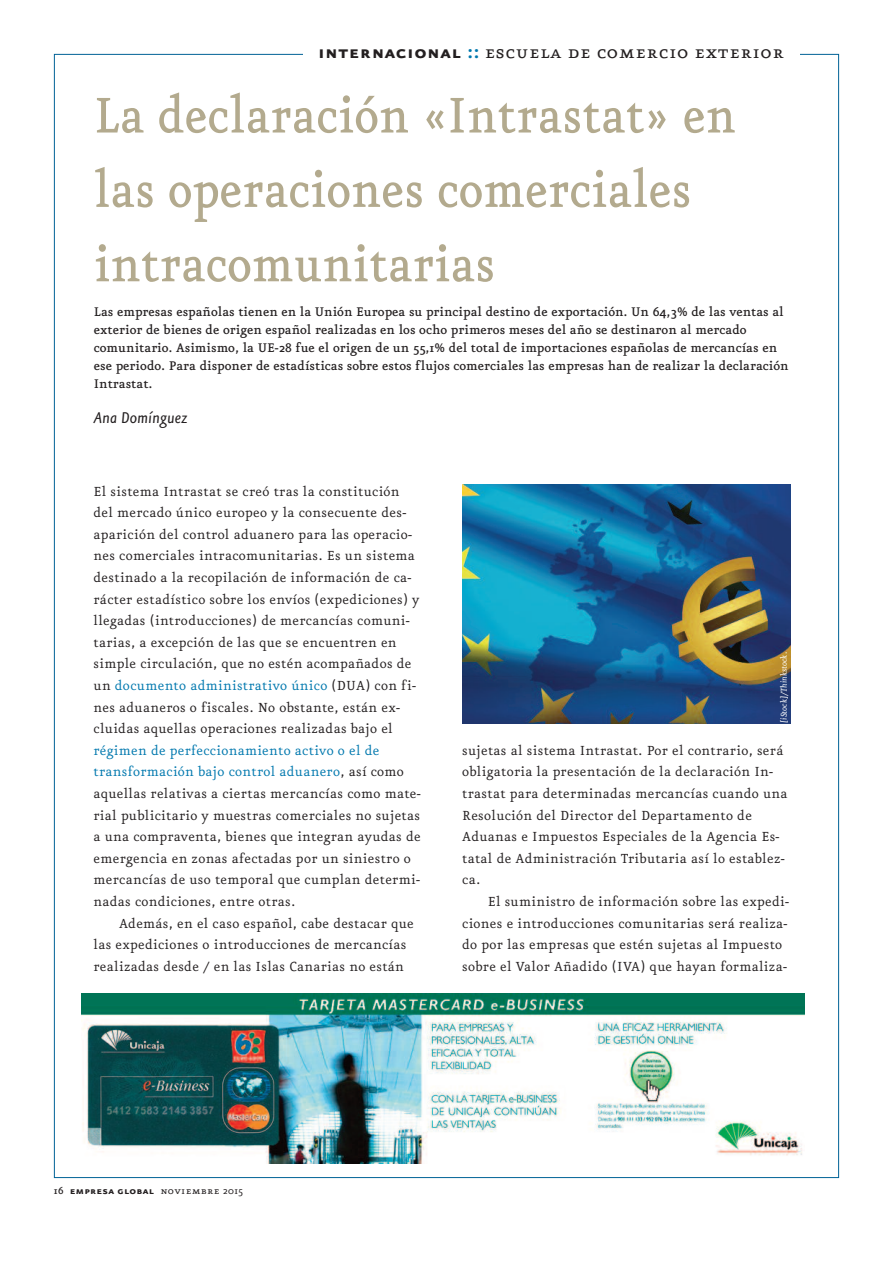
<style>
.page{position:relative;width:893px;height:1263px;background:#fff}
.page>*{position:absolute;margin:0;border:0;box-sizing:border-box;transform-origin:0 0}
.t1{font:500 60px/74.4px "Eureka";color:#b3aa8e;scale:.9 1}
.t2{font:21.9px "Eureka Small Caps";letter-spacing:.025em;color:#231f20}
.t3{font:italic 18.75px "Eureka Sans";color:#231f20}
.t4{font:15.75px/21.6px "Eureka";letter-spacing:.02em;color:#231f20}
.t5{font:500 15px/18px "Eureka";color:#231f20}
.t6{font:12px "Eureka Sans Bold Caps";letter-spacing:.025em;color:#231f20}
.t7{font:italic 10.2px "Eureka";letter-spacing:-.005em;color:#fff}
.s1{font-family:"Eureka Sans Bold Caps"}
.s2{font-family:"Eureka Sans Bold Caps";color:#0078ae}
.s3{color:#0078ae}
.s4{font-family:"Eureka";font-weight:500}
.s5{font-family:"Eureka Small Caps"}
.s6{font-family:"Eureka"}
</style>
<div class="page">
<img style="left:81px;top:993px;width:723px;height:170px">
<img style="left:463px;top:484px;width:327px;height:240px">
<h2 class="t2" style="left:318px;top:41px;width:467px"><span class="s1">internacional</span> <span class="s2">::</span> escuela de comercio exterior</h2>
<h1 class="t1" style="left:94px;top:80px;width:715px">La declaración «Intrastat» en las operaciones comerciales intracomunitarias</h1>
<p class="t5" style="left:94px;top:303px;width:696px">Las empresas españolas tienen en la Unión Europea su principal destino de exportación. Un 64,3% de las ventas al exterior de bienes de origen español realizadas en los ocho primeros meses del año se destinaron al mercado comunitario. Asimismo, la UE-28 fue el origen de un 55,1% del total de importaciones españolas de mercancías en ese periodo. Para disponer de estadísticas sobre estos flujos comerciales las empresas han de realizar la declaración Intrastat.</p>
<p class="t3" style="left:94px;top:409px;width:95px">Ana Domínguez</p>
<p class="t4" style="left:94px;top:481px;width:328px">El sistema Intrastat se creó tras la constitución del mercado único europeo y la consecuente des&shy;aparición del control aduanero para las operacio&shy;nes comerciales intracomunitarias. Es un sistema destinado a la recopilación de información de ca&shy;rácter estadístico sobre los envíos (expediciones) y llegadas (introducciones) de mercancías comuni&shy;tarias, a excepción de las que se encuentren en simple circulación, que no estén acompañados de un <span class="s3">documento administrativo único</span> (DUA) con fi&shy;nes aduaneros o fiscales. No obstante, están ex&shy;cluidas aquellas operaciones realizadas bajo el</p>
<p class="t4" style="left:94px;top:740px;width:329px"><span class="s3">régimen de perfeccionamiento activo o el de transformación bajo control aduanero</span>, así como aquellas relativas a ciertas mercancías como mate&shy;rial publicitario y muestras comerciales no sujetas a una compraventa, bienes que integran ayudas de emergencia en zonas afectadas por un siniestro o mercancías de uso temporal que cumplan determi&shy;nadas condiciones, entre otras.</p>
<p class="t4" style="left:94px;top:913px;width:322px;text-indent:26px">Además, en el caso español, cabe destacar que las expediciones o introducciones de mercancías realizadas desde / en las Islas Canarias no están</p>
<p class="t7" style="left:779px;top:723px;width:72px;rotate:-90deg">[iStock]/Thinkstock.</p>
<p class="t4" style="left:462px;top:740px;width:327px">sujetas al sistema Intrastat. Por el contrario, será obligatoria la presentación de la declaración In&shy;trastat para determinadas mercancías cuando una Resolución del Director del Departamento de Aduanas e Impuestos Especiales de la Agencia Es&shy;tatal de Administración Tributaria así lo establez&shy;ca.</p>
<p class="t4" style="left:462px;top:891px;width:328px;text-indent:26px">El suministro de información sobre las expedi&shy;ciones e introducciones comunitarias será realiza&shy;do por las empresas que estén sujetas al Impuesto sobre el Valor Añadido (IVA) que hayan formaliza-</p>
<p class="t6" style="left:54px;top:1184px;width:191px"><span class="s4">16</span> empresa global <span class="s5">noviembre</span> <span class="s6">2015</span></p>
</div>
